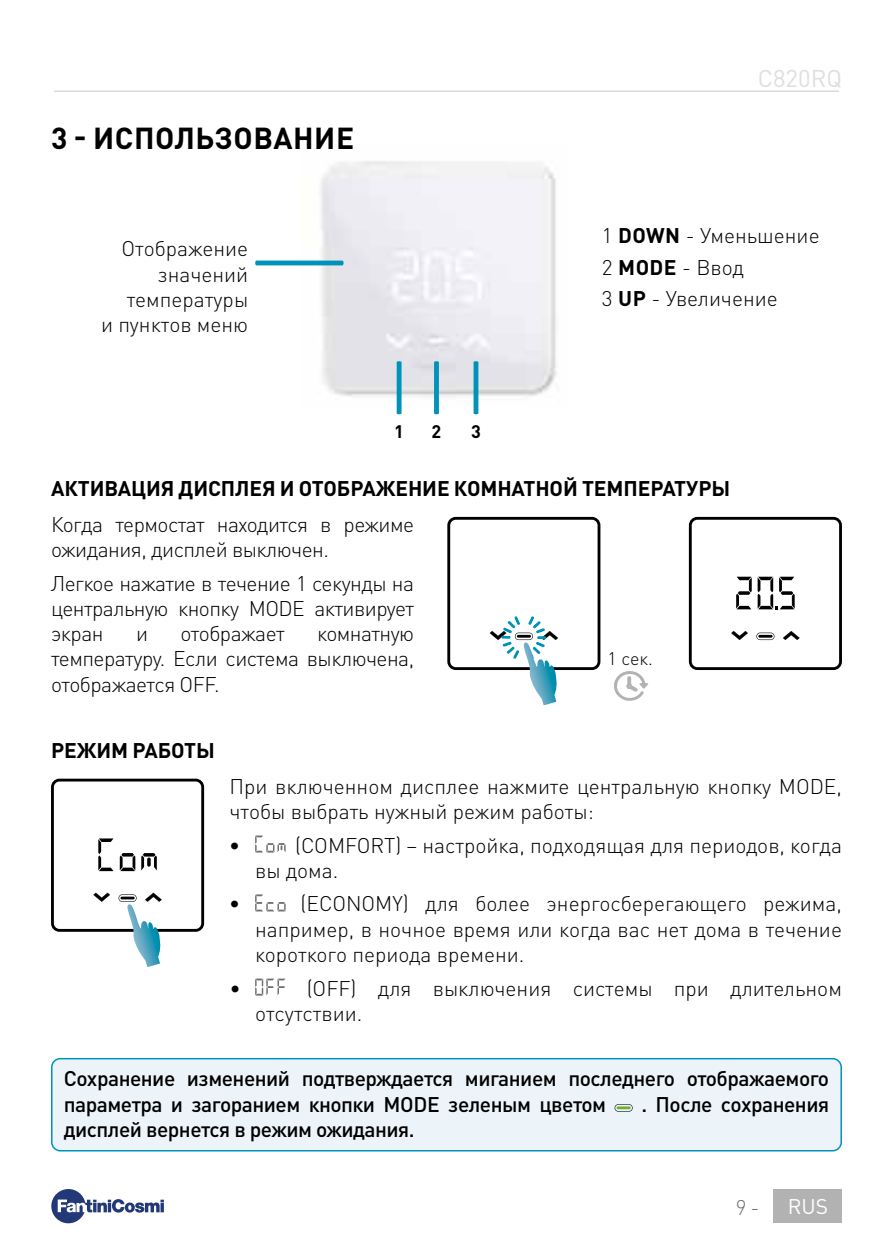
<style>
.page{position:relative;width:893px;height:1259px;background:#fff}
.page>*{position:absolute;margin:0;border:0;box-sizing:border-box;transform-origin:0 0}
.t1{font:700 30px "DIN Pro";letter-spacing:.02em;color:#000}
.t2{font:24px "DIN Pro";color:#dfdfdf}
.t3{font:300 21px/25.2px "DIN Pro";letter-spacing:-.005em;color:#000}
.t4{font:500 21px/25.2px "DIN Pro";letter-spacing:-.025em;color:#000}
.t5{font:300 21px/25.2px "DIN Pro";letter-spacing:-.025em;color:#000}
.t6{font:700 21px "DIN Pro";letter-spacing:-.005em;color:#000}
.t7{font:21px "DIN Pro";color:#fff}
.t8{font:300 21px "DIN Pro";color:#706f6f}
.t9{font:300 18px "DIN Pro";color:#000}
.t10{font:700 18px "DIN Pro";color:#000}
.s1{font-weight:700}
</style>
<div class="page">
<hr style="left:54px;top:90px;width:785px;height:2px;background:#dadada">
<svg style="left:51px;top:1189px;width:113px;height:34px"></svg>
<div style="left:774px;top:1189px;width:68px;height:33px;background:#b3b2b2"></div>
<svg style="left:255px;top:835px;width:31px;height:17px"></svg>
<svg style="left:255px;top:894px;width:31px;height:17px"></svg>
<svg style="left:255px;top:978px;width:30px;height:17px"></svg>
<img style="left:300px;top:161px;width:257px;height:248px">
<svg style="left:255px;top:260px;width:89px;height:5px"></svg>
<svg style="left:397px;top:361px;width:5px;height:53px"></svg>
<svg style="left:434px;top:361px;width:5px;height:53px"></svg>
<svg style="left:474px;top:361px;width:4px;height:53px"></svg>
<div style="left:51px;top:778px;width:153px;height:153px;border:3px solid #000;border-radius:7px"></div>
<svg style="left:93px;top:892px;width:17px;height:10px"></svg>
<div style="left:119px;top:894px;width:18px;height:8px;background:#707070;border-radius:4px"></div>
<svg style="left:119px;top:895px;width:17px;height:6px"></svg>
<svg style="left:125px;top:892px;width:37px;height:75px"></svg>
<svg style="left:98px;top:838px;width:16px;height:33px"></svg>
<svg style="left:120px;top:853px;width:15px;height:18px"></svg>
<svg style="left:141px;top:853px;width:16px;height:17px"></svg>
<svg style="left:614px;top:671px;width:34px;height:30px"></svg>
<div style="left:447px;top:517px;width:153px;height:153px;border:3px solid #000;border-radius:7px"></div>
<svg style="left:490px;top:616px;width:69px;height:89px"></svg>
<svg style="left:736px;top:577px;width:16px;height:32px"></svg>
<svg style="left:758px;top:577px;width:37px;height:32px"></svg>
<div style="left:689px;top:517px;width:153px;height:153px;border:3px solid #000;border-radius:7px"></div>
<svg style="left:783px;top:631px;width:17px;height:9px"></svg>
<svg style="left:731px;top:631px;width:17px;height:9px"></svg>
<svg style="left:756px;top:632px;width:18px;height:8px"></svg>
<svg style="left:757px;top:633px;width:17px;height:6px"></svg>
<div style="left:52px;top:1058px;width:789px;height:92px;background:#ecf4f9;border-radius:9px"></div>
<div style="left:51px;top:1058px;width:791px;height:93px;border:2px solid #0093ba;border-radius:9px"></div>
<svg style="left:615px;top:1104px;width:17px;height:7px"></svg>
<h1 class="t1" style="left:51px;top:113px;width:305px">3 - ИСПОЛЬЗОВАНИЕ</h1>
<p class="t3" style="left:101px;top:234px;width:149px;text-align:right">Отображение значений температуры<br>и пунктов меню</p>
<p class="t10" style="left:394px;top:416px;width:11px">1</p>
<p class="t10" style="left:471px;top:416px;width:11px">3</p>
<p class="t10" style="left:432px;top:416px;width:11px">2</p>
<p class="t2" style="left:758px;top:62px;width:86px">C820RQ</p>
<p class="t3" style="left:602px;top:218px;width:219px;line-height:31.5px">1 <span class="s1">DOWN</span> - Уменьшение<br>2 <span class="s1">MODE</span> - Ввод<br>3 <span class="s1">UP</span> - Увеличение</p>
<p class="t6" style="left:51px;top:471px;width:680px">АКТИВАЦИЯ ДИСПЛЕЯ И ОТОБРАЖЕНИЕ КОМНАТНОЙ ТЕМПЕРАТУРЫ</p>
<p class="t5" style="left:51px;top:510px;width:365px">Когда термостат находится в режиме ожидания, дисплей выключен.</p>
<p class="t3" style="left:51px;top:569px;width:365px;text-align:justify">Легкое нажатие в течение 1 секунды на центральную кнопку MODE активирует экран</p>
<p class="t3" style="left:136px;top:619px;width:14px">и</p>
<p class="t5" style="left:181px;top:619px;width:106px">отображает</p>
<p class="t3" style="left:51px;top:619px;width:365px;text-align:justify;text-indent:266px">комнатную температуру. Если система выключена, отображается OFF.</p>
<p class="t6" style="left:51px;top:733px;width:165px">РЕЖИМ РАБОТЫ</p>
<p class="t9" style="left:608px;top:645px;width:47px">1 сек.</p>
<p class="t3" style="left:230px;top:771px;width:614px">При включенном дисплее нажмите центральную кнопку MODE, чтобы выбрать нужный режим работы:</p>
<p class="t6" style="left:230px;top:827px;width:12px">•</p>
<p class="t3" style="left:255px;top:830px;width:588px;text-indent:40px">(COMFORT) – настройка, подходящая для периодов, когда вы дома.</p>
<p class="t6" style="left:230px;top:886px;width:12px">•</p>
<p class="t3" style="left:255px;top:889px;width:588px;text-align:justify;text-indent:45px">(ECONOMY) для более энергосберегающего режима, например, в ночное время или когда вас нет дома в течение короткого периода времени.</p>
<p class="t3" style="left:230px;top:973px;width:13px">•</p>
<p class="t3" style="left:255px;top:973px;width:588px;text-indent:52px">(OFF) для выключения системы при длительном отсутствии.</p>
<p class="t4" style="left:64px;top:1065px;width:767px">Сохранение изменений подтверждается миганием последнего отображаемого параметра и загоранием кнопки MODE зеленым цветом</p>
<p class="t4" style="left:641px;top:1090px;width:189px">. После сохранения</p>
<p class="t4" style="left:64px;top:1115px;width:352px">дисплей вернется в режим ожидания.</p>
<p class="t8" style="left:736px;top:1190px;width:25px">9-</p>
<p class="t7" style="left:788px;top:1192px;width:42px">RUS</p>
</div>
